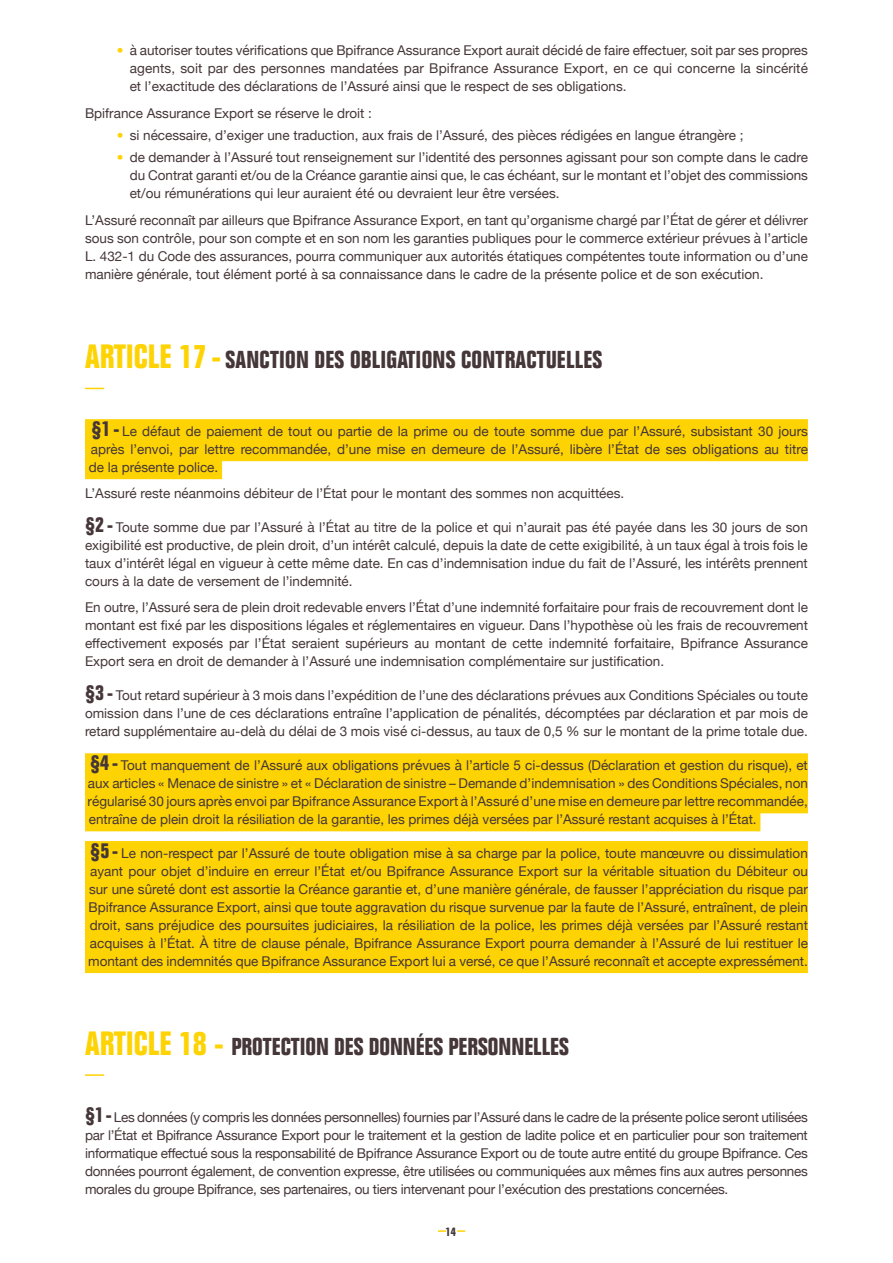
<style>
.page{position:relative;width:893px;height:1263px;background:#fff}
.page>*{position:absolute;margin:0;border:0;box-sizing:border-box;transform-origin:0 0}
.ARTICLE_NOM{font:700 condensed 24px "Folio";letter-spacing:.01em;color:#453638}
.textes_courant{font:13.5px/18px "Helvetica Neue";color:#453638;text-align:justify}
.t1{font:700 condensed 12px "Folio";color:#453638}
.s1{font-weight:300;color:#fed304}
.s2{font-size:33px;color:#fed304}
.s3{font-family:"Folio";font-weight:700;font-stretch:condensed;font-size:21px}
</style>
<div class="page">
<svg style="left:457px;top:1230px;width:8px;height:2px"></svg>
<svg style="left:438px;top:1230px;width:8px;height:2px"></svg>
<div style="left:85px;top:419px;width:723px;height:24px;background:#fed304"></div>
<div style="left:85px;top:437px;width:723px;height:24px;background:#fed304"></div>
<div style="left:85px;top:455px;width:137px;height:24px;background:#fed304"></div>
<div style="left:85px;top:753px;width:723px;height:24px;background:#fed304"></div>
<div style="left:85px;top:771px;width:723px;height:24px;background:#fed304"></div>
<div style="left:85px;top:789px;width:723px;height:24px;background:#fed304"></div>
<div style="left:85px;top:807px;width:675px;height:24px;background:#fed304"></div>
<div style="left:85px;top:841px;width:723px;height:24px;background:#fed304"></div>
<div style="left:85px;top:859px;width:723px;height:24px;background:#fed304"></div>
<div style="left:85px;top:877px;width:723px;height:24px;background:#fed304"></div>
<div style="left:85px;top:895px;width:723px;height:24px;background:#fed304"></div>
<div style="left:85px;top:913px;width:723px;height:24px;background:#fed304"></div>
<div style="left:85px;top:931px;width:723px;height:24px;background:#fed304"></div>
<div style="left:85px;top:949px;width:723px;height:24px;background:#fed304"></div>
<svg style="left:85px;top:388px;width:19px;height:1px"></svg>
<svg style="left:85px;top:1074px;width:19px;height:2px"></svg>
<p class="textes_courant" style="left:130px;top:42px;width:680px;text-indent:-13px"><span class="s1">•</span> à autoriser toutes vérifications que Bpifrance Assurance Export aurait décidé de faire effectuer, soit par ses propres agents, soit par des personnes mandatées par Bpifrance Assurance Export, en ce qui concerne la sincérité et l’exactitude des déclarations de l’Assuré ainsi que le respect de ses obligations.</p>
<p class="textes_courant" style="left:85px;top:105px;width:289px">Bpifrance Assurance Export se réserve le droit :</p>
<p class="textes_courant" style="left:117px;top:127px;width:628px"><span class="s1">•</span> si nécessaire, d’exiger une traduction, aux frais de l’Assuré, des pièces rédigées en langue étrangère ;</p>
<p class="textes_courant" style="left:130px;top:149px;width:680px;text-indent:-13px"><span class="s1">•</span> de demander à l’Assuré tout renseignement sur l’identité des personnes agissant pour son compte dans le cadre du Contrat garanti et/ou de la Créance garantie ainsi que, le cas échéant, sur le montant et l’objet des commissions et/ou rémunérations qui leur auraient été ou devraient leur être versées.</p>
<p class="textes_courant" style="left:85px;top:212px;width:724px">L’Assuré reconnaît par ailleurs que Bpifrance Assurance Export, en tant qu’organisme chargé par l’État de gérer et délivrer sous son contrôle, pour son compte et en son nom les garanties publiques pour le commerce extérieur prévues à l’article L. 432-1 du Code des assurances, pourra communiquer aux autorités étatiques compétentes toute information ou d’une manière générale, tout élément porté à sa connaissance dans le cadre de la présente police et de son exécution.</p>
<p class="ARTICLE_NOM" style="left:85px;top:346px;width:519px"><span class="s2">ARTICLE 17 -</span> SANCTION DES OBLIGATIONS CONTRACTUELLES</p>
<p class="textes_courant" style="left:89px;top:423px;width:721px"><span class="s3">§1 -</span> Le défaut de paiement de tout ou partie de la prime ou de toute somme due par l’Assuré, subsistant 30 jours après l’envoi, par lettre recommandée, d’une mise en demeure de l’Assuré, libère l’État de ses obligations au titre de la présente police.</p>
<p class="textes_courant" style="left:85px;top:485px;width:541px">L’Assuré reste néanmoins débiteur de l’État pour le montant des sommes non acquittées.</p>
<p class="textes_courant" style="left:85px;top:519px;width:724px"><span class="s3">§2 -</span> Toute somme due par l’Assuré à l’État au titre de la police et qui n’aurait pas été payée dans les 30 jours de son exigibilité est productive, de plein droit, d’un intérêt calculé, depuis la date de cette exigibilité, à un taux égal à trois fois le taux d’intérêt légal en vigueur à cette même date. En cas d’indemnisation indue du fait de l’Assuré, les intérêts prennent cours à la date de versement de l’indemnité.</p>
<p class="textes_courant" style="left:85px;top:599px;width:724px">En outre, l’Assuré sera de plein droit redevable envers l’État d’une indemnité forfaitaire pour frais de recouvrement dont le montant est fixé par les dispositions légales et réglementaires en vigueur. Dans l’hypothèse où les frais de recouvrement effectivement exposés par l’État seraient supérieurs au montant de cette indemnité forfaitaire, Bpifrance Assurance Export sera en droit de demander à l’Assuré une indemnisation complémentaire sur justification.</p>
<p class="textes_courant" style="left:85px;top:687px;width:724px"><span class="s3">§3 -</span> Tout retard supérieur à 3 mois dans l’expédition de l’une des déclarations prévues aux Conditions Spéciales ou toute omission dans l’une de ces déclarations entraîne l’application de pénalités, décomptées par déclaration et par mois de retard supplémentaire au-delà du délai de 3 mois visé ci-dessus, au taux de 0,5 % sur le montant de la prime totale due.</p>
<p class="textes_courant" style="left:88px;top:757px;width:722px"><span class="s3">§4 -</span> Tout manquement de l’Assuré aux obligations prévues à l’article 5 ci-dessus (Déclaration et gestion du risque), et aux articles « Menace de sinistre » et « Déclaration de sinistre – Demande d’indemnisation » des Conditions Spéciales, non régularisé 30 jours après envoi par Bpifrance Assurance Export à l’Assuré d’une mise en demeure par lettre recommandée, entraîne de plein droit la résiliation de la garantie, les primes déjà versées par l’Assuré restant acquises à l’État.</p>
<p class="textes_courant" style="left:88px;top:844px;width:721px"><span class="s3">§5 -</span> Le non-respect par l’Assuré de toute obligation mise à sa charge par la police, toute manœuvre ou dissimulation ayant pour objet d’induire en erreur l’État et/ou Bpifrance Assurance Export sur la véritable situation du Débiteur ou sur une sûreté dont est assortie la Créance garantie et, d’une manière générale, de fausser l’appréciation du risque par Bpifrance Assurance Export, ainsi que toute aggravation du risque survenue par la faute de l’Assuré, entraînent, de plein droit, sans préjudice des poursuites judiciaires, la résiliation de la police, les primes déjà versées par l’Assuré restant acquises à l’État. À titre de clause pénale, Bpifrance Assurance Export pourra demander à l’Assuré de lui restituer le montant des indemnités que Bpifrance Assurance Export lui a versé, ce que l’Assuré reconnaît et accepte expressément.</p>
<p class="ARTICLE_NOM" style="left:85px;top:1033px;width:485px"><span class="s2">ARTICLE 18 -</span> PROTECTION DES DONNÉES PERSONNELLES</p>
<p class="textes_courant" style="left:85px;top:1109px;width:724px"><span class="s3">§1-</span>Les données (y compris les données personnelles) fournies par l’Assuré dans le cadre de la présente police seront utilisées par l’État et Bpifrance Assurance Export pour le traitement et la gestion de ladite police et en particulier pour son traitement informatique effectué sous la responsabilité de Bpifrance Assurance Export ou de toute autre entité du groupe Bpifrance. Ces données pourront également, de convention expresse, être utilisées ou communiquées aux mêmes fins aux autres personnes morales du groupe Bpifrance, ses partenaires, ou tiers intervenant pour l’exécution des prestations concernées.</p>
<p class="t1" style="left:446px;top:1225px;width:12px">14</p>
</div>
